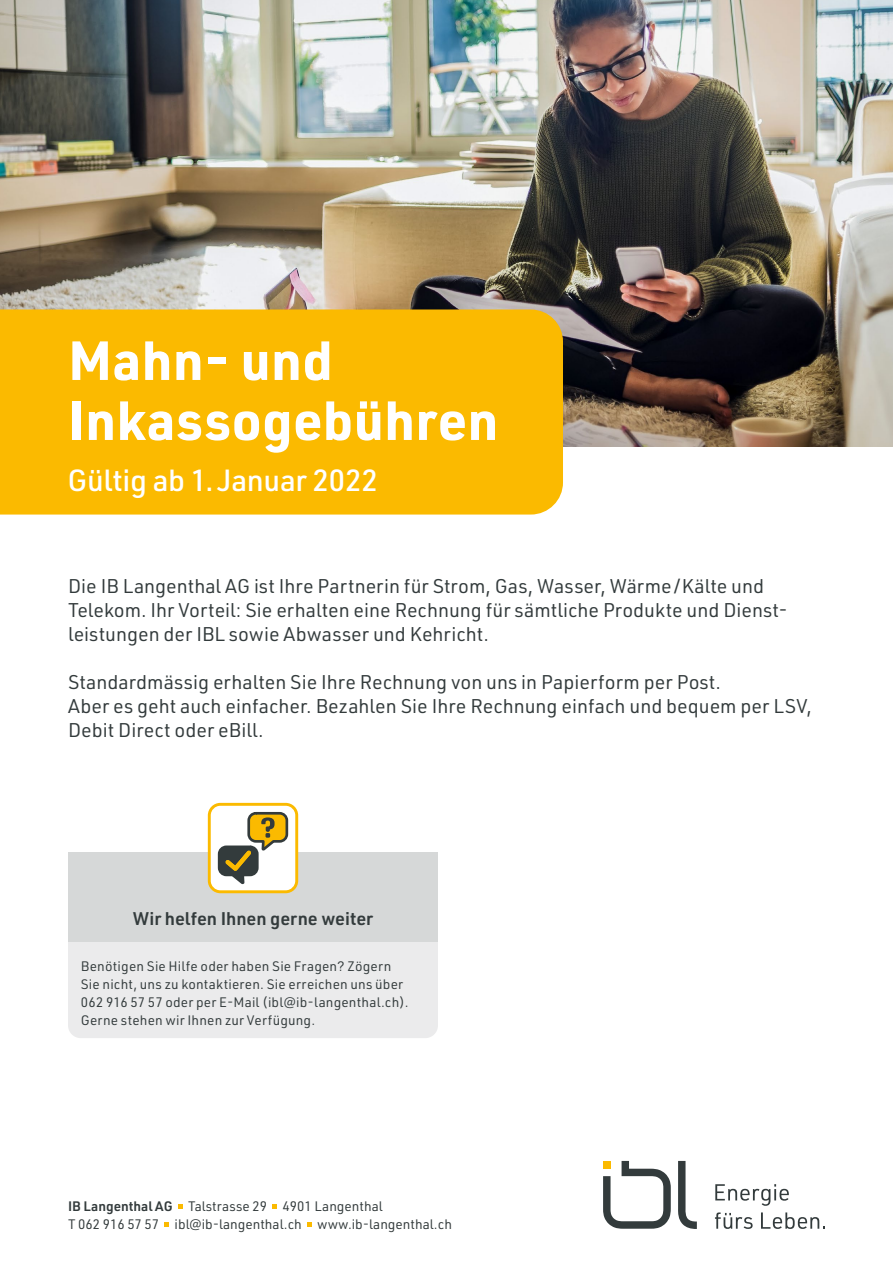
<style>
.page{position:relative;width:893px;height:1263px;background:#fff}
.page>*{position:absolute;margin:0;border:0;box-sizing:border-box;transform-origin:0 0}
.t1{font:700 54px/60px "URWDIN";letter-spacing:.005em;color:#fff}
.t2{font:500 30px "URWDIN";letter-spacing:-.005em;color:#fff}
.Lead_13_16{font:19.5px/24px "URWDIN";color:#333b3c}
.Boxtitel_10-12{font:600 18px "URWDIN";letter-spacing:-.005em;color:#333b3c}
.Lauftext_9-12{font:13.5px/18px "URWDIN";letter-spacing:.01em;color:#333b3c}
.s1{font-weight:600}
</style>
<div class="page">
<img style="left:0;top:0;width:893px;height:446px">
<div style="left:0;top:309px;width:563px;height:205px;background:#fbba00"></div>
<svg style="left:715px;top:1184px;width:74px;height:22px"></svg>
<svg style="left:715px;top:1212px;width:38px;height:17px"></svg>
<svg style="left:761px;top:1212px;width:64px;height:17px"></svg>
<svg style="left:678px;top:1161px;width:19px;height:68px"></svg>
<svg style="left:603px;top:1161px;width:68px;height:68px"></svg>
<svg style="left:178px;top:1204px;width:5px;height:5px"></svg>
<svg style="left:273px;top:1204px;width:4px;height:5px"></svg>
<svg style="left:165px;top:1222px;width:4px;height:5px"></svg>
<svg style="left:307px;top:1222px;width:5px;height:5px"></svg>
<div style="left:68px;top:941px;width:370px;height:97px;background:#ebebec"></div>
<div style="left:68px;top:852px;width:370px;height:89px;background:#d6d8d8"></div>
<svg style="left:208px;top:803px;width:90px;height:90px"></svg>
<p class="t1" style="left:68px;top:328px;width:432px">Mahn- und<br>Inkassogebühren</p>
<p class="t2" style="left:68px;top:460px;width:312px">Gültig ab 1. Januar 2022</p>
<p class="Lead_13_16" style="left:68px;top:573px;width:717px">Die IB Langenthal AG ist Ihre Partnerin für Strom, Gas, Wasser, Wärme / Kälte und<br>Telekom. Ihr Vorteil: Sie erhalten eine Rechnung für sämtliche Produkte und Dienst&shy;leistungen der IBL sowie Abwasser und Kehricht.</p>
<p class="Lead_13_16" style="left:68px;top:669px;width:745px">Standardmässig erhalten Sie Ihre Rechnung von uns in Papierform per Post.<br>Aber es geht auch einfacher. Bezahlen Sie Ihre Rechnung einfach und bequem per LSV,<br>Debit Direct oder eBill.</p>
<p class="Boxtitel_10-12" style="left:133px;top:906px;width:242px">Wir helfen Ihnen gerne weiter</p>
<p class="Lauftext_9-12" style="left:81px;top:957px;width:329px">Benötigen Sie Hilfe oder haben Sie Fragen? Zögern Sie nicht, uns zu kontaktieren. Sie erreichen uns über 062 916 57 57 oder per E-Mail (ibl@ib-langenthal.ch).<br>Gerne stehen wir Ihnen zur Verfügung.</p>
<p class="Lauftext_9-12" style="left:68px;top:1197px;width:385px"><span class="s1">IB Langenthal AG</span> Talstrasse 29 4901 Langenthal<br>T 062 916 57 57 ibl@ib-langenthal.ch www.ib-langenthal.ch</p>
</div>
